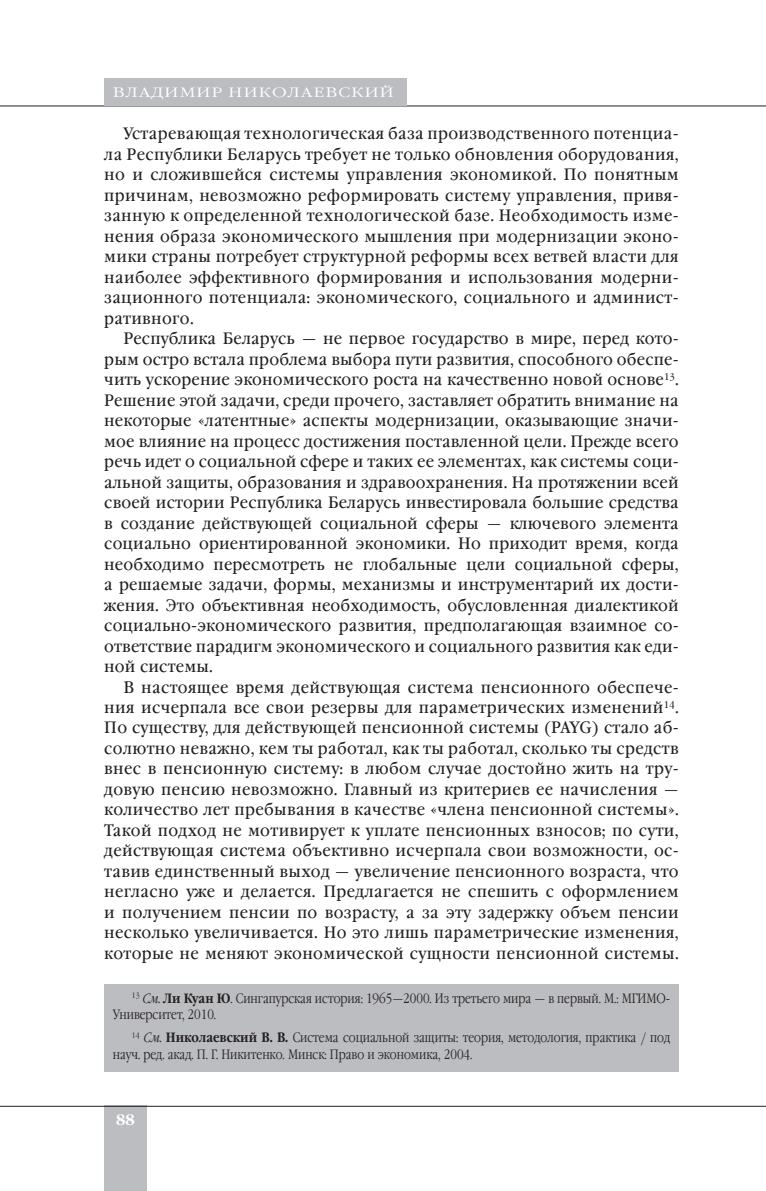
<style>
.page{position:relative;width:766px;height:1191px;background:#fff}
.page>*{position:absolute;margin:0;border:0;box-sizing:border-box;transform-origin:0 0}
.t1{font:16.5px "Garamond Book Narrow C";letter-spacing:.02em;color:#231f20;scale:1.1 1}
.t2{font:700 15px "Garamond C";color:#fff}
.t3{font:300 13.5px/16.5px "Garamond Narrow C";color:#231f20}
.t4{font:300 13.5px "Garamond C";letter-spacing:.075em;color:#fff;scale:1.25 1}
.s1{font-style:italic}
.s2{font-weight:700}
</style>
<div class="page">
<div style="left:104px;top:1106px;width:43px;height:85px;background:#bcbdc0"></div>
<hr style="left:0;top:1106px;width:765px;height:1px;background:#231f20">
<hr style="left:0;top:106px;width:765px;height:1px;background:#231f20">
<div style="left:104px;top:78px;width:302px;height:28px;background:#bcbdc0"></div>
<div style="left:104px;top:984px;width:574px;height:87px;background:#bcbdc0"></div>
<p class="t4" style="left:113px;top:87px;width:226px">ВЛАДИМИР НИКОЛАЕВСКИЙ</p>
<p class="t1" style="left:123px;top:127px;width:506px">Устаревающая технологическая база производственного потенциа-</p>
<p class="t1" style="left:104px;top:148px;width:523px">ла Республики Беларусь требует не только обновления оборудования,</p>
<p class="t1" style="left:104px;top:168px;width:523px">но и сложившейся системы управления экономикой. По понятным</p>
<p class="t1" style="left:104px;top:189px;width:523px">причинам, невозможно реформировать систему управления, привя-</p>
<p class="t1" style="left:104px;top:209px;width:523px">занную к определенной технологической базе. Необходимость изме-</p>
<p class="t1" style="left:104px;top:229px;width:523px">нения образа экономического мышления при модернизации эконо-</p>
<p class="t1" style="left:104px;top:250px;width:523px">мики страны потребует структурной реформы всех ветвей власти для</p>
<p class="t1" style="left:104px;top:270px;width:523px">наиболее эффективного формирования и использования модерни-</p>
<p class="t1" style="left:104px;top:291px;width:523px">зационного потенциала: экономического, социального и админист-</p>
<p class="t1" style="left:104px;top:311px;width:83px">ративного.</p>
<p class="t1" style="left:123px;top:332px;width:506px">Республика Беларусь — не первое государство в мире, перед кото-</p>
<p class="t1" style="left:104px;top:352px;width:523px">рым остро встала проблема выбора пути развития, способного обеспе-</p>
<p class="t1" style="left:104px;top:373px;width:523px">чить ускорение экономического роста на качественно новой основе<sup>13</sup>.</p>
<p class="t1" style="left:104px;top:393px;width:523px">Решение этой задачи, среди прочего, заставляет обратить внимание на</p>
<p class="t1" style="left:104px;top:414px;width:523px">некоторые «латентные» аспекты модернизации, оказывающие значи-</p>
<p class="t1" style="left:104px;top:434px;width:523px">мое влияние на процесс достижения поставленной цели. Прежде всего</p>
<p class="t1" style="left:104px;top:455px;width:523px">речь идет о социальной сфере и таких ее элементах, как системы соци-</p>
<p class="t1" style="left:104px;top:475px;width:523px">альной защиты, образования и здравоохранения. На протяжении всей</p>
<p class="t1" style="left:104px;top:496px;width:523px">своей истории Республика Беларусь инвестировала большие средства</p>
<p class="t1" style="left:104px;top:516px;width:523px">в создание действующей социальной сферы — ключевого элемента</p>
<p class="t1" style="left:104px;top:537px;width:523px">социально ориентированной экономики. Но приходит время, когда</p>
<p class="t1" style="left:104px;top:557px;width:523px">необходимо пересмотреть не глобальные цели социальной сферы,</p>
<p class="t1" style="left:104px;top:578px;width:523px">а решаемые задачи, формы, механизмы и инструментарий их дости-</p>
<p class="t1" style="left:104px;top:598px;width:523px">жения. Это объективная необходимость, обусловленная диалектикой</p>
<p class="t1" style="left:104px;top:618px;width:523px">социально-экономического развития, предполагающая взаимное со-</p>
<p class="t1" style="left:104px;top:639px;width:523px">ответствие парадигм экономического и социального развития как еди-</p>
<p class="t1" style="left:104px;top:659px;width:100px">ной системы.</p>
<p class="t1" style="left:123px;top:680px;width:506px">В настоящее время действующая система пенсионного обеспече-</p>
<p class="t1" style="left:104px;top:700px;width:523px">ния исчерпала все свои резервы для параметрических изменений<sup>14</sup>.</p>
<p class="t1" style="left:104px;top:721px;width:523px">По существу, для действующей пенсионной системы (PAYG) стало аб-</p>
<p class="t1" style="left:104px;top:741px;width:523px">солютно неважно, кем ты работал, как ты работал, сколько ты средств</p>
<p class="t1" style="left:104px;top:762px;width:523px">внес в пенсионную систему: в любом случае достойно жить на тру-</p>
<p class="t1" style="left:104px;top:782px;width:523px">довую пенсию невозможно. Главный из критериев ее начисления —</p>
<p class="t1" style="left:104px;top:803px;width:523px">количество лет пребывания в качестве «члена пенсионной системы».</p>
<p class="t1" style="left:104px;top:823px;width:523px">Такой подход не мотивирует к уплате пенсионных взносов; по сути,</p>
<p class="t1" style="left:104px;top:844px;width:523px">действующая си стема объективно исчерпала свои возможности, ос-</p>
<p class="t1" style="left:104px;top:864px;width:523px">тавив единственный выход — увеличение пенсионного возраста, что</p>
<p class="t1" style="left:104px;top:885px;width:523px">негласно уже и делается. Предлагается не спешить с оформлением</p>
<p class="t1" style="left:104px;top:905px;width:523px">и получением пенсии по возрасту, а за эту задержку объем пенсии</p>
<p class="t1" style="left:104px;top:926px;width:523px">несколько увеличивается. Но это лишь параметрические изменения,</p>
<p class="t1" style="left:104px;top:946px;width:523px">которые не меняют экономической сущности пенсионной системы.</p>
<p class="t3" style="left:113px;top:991px;width:559px;text-indent:19px"><sup>13</sup> <span class="s1">См.</span> <span class="s2">Ли Куан Ю</span>. Сингапурская история: 1965—2000. Из третьего мира — в первый. М.: МГИМО-<br>Университет, 2010.</p>
<p class="t3" style="left:113px;top:1030px;width:559px;text-indent:19px"><sup>14</sup> <span class="s1">См.</span> <span class="s2">Николаевский В. В.</span> Система социальной защиты: теория, методология, практика / под науч. ред. акад. П. Г. Никитенко. Минск: Право и экономика, 2004.</p>
<p class="t2" style="left:116px;top:1113px;width:20px">88</p>
</div>
